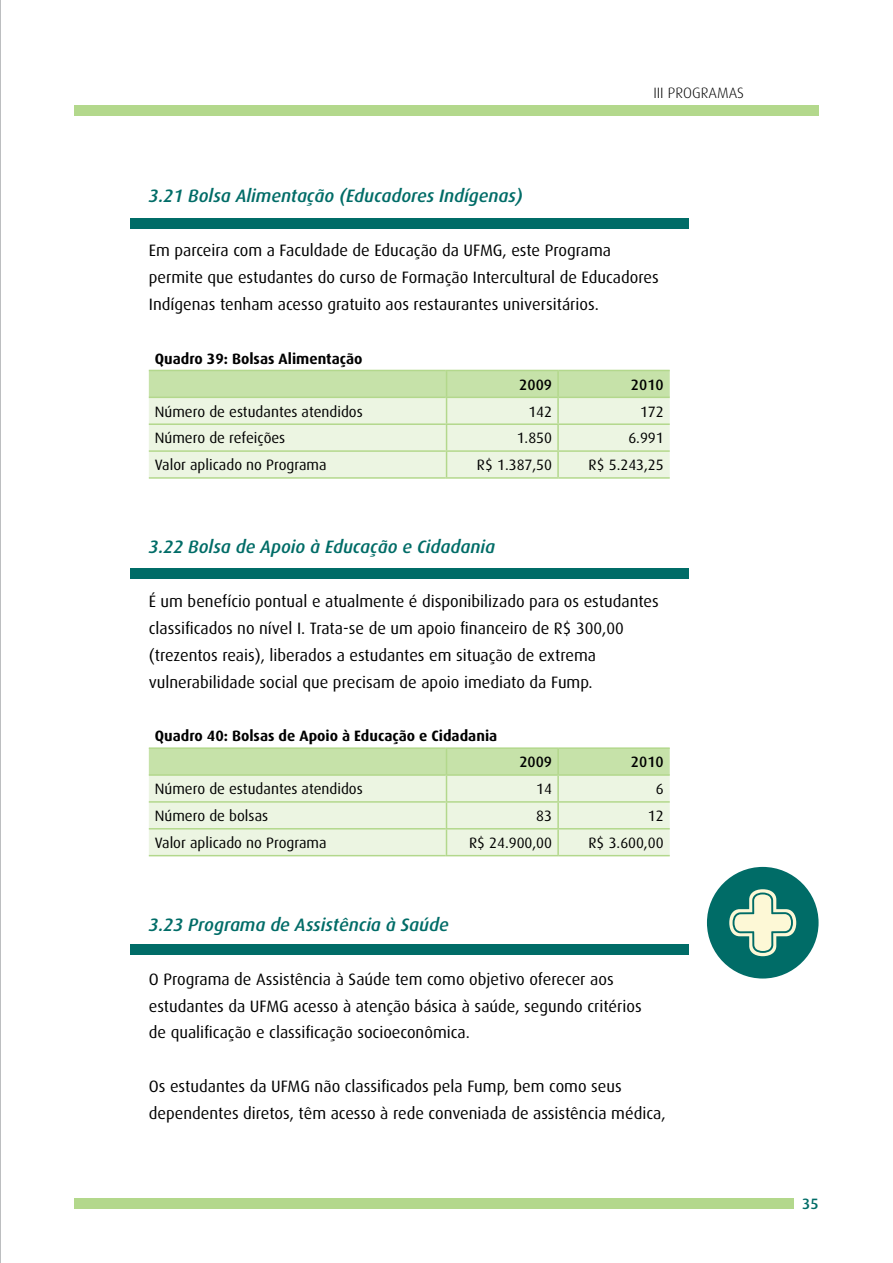
<style>
.page{position:relative;width:893px;height:1263px;background:#fff}
.page>*{position:absolute;margin:0;border:0;box-sizing:border-box;transform-origin:0 0}
.t1{font:italic 500 18px "Dax";color:#006c67}
.t2{font:16.5px/26.8px "Dax";color:#000}
.t3{font:15px "Dax";color:#000}
.t4{font:700 15px "Dax";color:#000}
.t5{font:500 15px "Dax";color:#000}
.t6{font:300 15px "Dax";color:#000}
.t7{font:500 15px "Dax";color:#006c67}
</style>
<div class="page">
<div style="left:130px;top:219px;width:558px;height:10px;background:#006c67"></div>
<div style="left:130px;top:568px;width:558px;height:10px;background:#006c67"></div>
<div style="left:130px;top:944px;width:558px;height:11px;background:#006c67"></div>
<hr style="left:149px;top:477px;width:297px;height:2px;background:#b3d88c">
<hr style="left:559px;top:477px;width:111px;height:2px;background:#b3d88c">
<svg style="left:149px;top:370px;width:521px;height:108px;background:#dfeecf"></svg>
<hr style="left:557px;top:452px;width:2px;height:25px;background:#b3d88c">
<hr style="left:446px;top:477px;width:113px;height:2px;background:#b3d88c">
<hr style="left:149px;top:747px;width:297px;height:2px;background:#b3d88c">
<hr style="left:559px;top:747px;width:111px;height:2px;background:#b3d88c">
<hr style="left:446px;top:747px;width:113px;height:2px;background:#b3d88c">
<svg style="left:149px;top:748px;width:521px;height:108px;background:#dfeecf"></svg>
<hr style="left:557px;top:829px;width:2px;height:26px;background:#b3d88c">
<hr style="left:446px;top:855px;width:113px;height:1px;background:#b3d88c">
<div style="left:707px;top:867px;width:112px;height:111px;background:#006c67;border-radius:50%"></div>
<svg style="left:729px;top:889px;width:67px;height:67px"></svg>
<hr style="left:0;top:0;width:1px;height:1263px;background:#a7a9ac">
<div style="left:74px;top:105px;width:745px;height:10px;background:#b3d88c"></div>
<div style="left:74px;top:1199px;width:720px;height:10px;background:#b3d88c"></div>
<p class="t6" style="left:653px;top:84px;width:58px">III PROGRAMA</p>
<p class="t6" style="left:737px;top:84px;width:8px">S</p>
<p class="t1" style="left:149px;top:186px;width:376px">3.21 Bolsa Alimentação (Educadores Indígenas)</p>
<p class="t2" style="left:149px;top:237px;width:511px">Em parceira com a Faculdade de Educação da UFMG, este Programa permite que estudantes do curso de Formação Intercultural de Educadores<br>Indígenas tenham acesso gratuito aos restaurantes universitários.</p>
<p class="t4" style="left:155px;top:350px;width:209px">Quadro 39: Bolsas Alimentação</p>
<p class="t5" style="left:519px;top:376px;width:34px">2009</p>
<p class="t5" style="left:631px;top:376px;width:34px">2010</p>
<p class="t3" style="left:155px;top:403px;width:209px">Número de estudantes atendidos</p>
<p class="t3" style="left:528px;top:403px;width:25px">142</p>
<p class="t3" style="left:640px;top:403px;width:25px">172</p>
<p class="t3" style="left:155px;top:430px;width:132px">Número de refeições</p>
<p class="t3" style="left:517px;top:430px;width:37px">1.850</p>
<p class="t3" style="left:628px;top:430px;width:37px">6.991</p>
<p class="t3" style="left:155px;top:457px;width:173px">Valor aplicado no Programa</p>
<p class="t3" style="left:477px;top:457px;width:77px">R$ 1.387,50</p>
<p class="t3" style="left:589px;top:457px;width:77px">R$ 5.243,25</p>
<p class="t1" style="left:149px;top:537px;width:348px">3.22 Bolsa de Apoio à Educação e Cidadania</p>
<p class="t2" style="left:149px;top:588px;width:511px">É um benefício pontual e atualmente é disponibilizado para os estudantes classificados no nível I. Trata-se de um apoio financeiro de R$ 300,00 (trezentos reais), liberados a estudantes em situação de extrema vulnerabilidade social que precisam de apoio imediato da Fump.</p>
<p class="t4" style="left:155px;top:728px;width:344px">Quadro 40: Bolsas de Apoio à Educação e Cidadania</p>
<p class="t5" style="left:519px;top:754px;width:34px">2009</p>
<p class="t5" style="left:631px;top:754px;width:34px">2010</p>
<p class="t3" style="left:155px;top:781px;width:209px">Número de estudantes atendidos</p>
<p class="t3" style="left:536px;top:781px;width:17px">14</p>
<p class="t3" style="left:656px;top:781px;width:9px">6</p>
<p class="t3" style="left:155px;top:808px;width:115px">Número de bolsas</p>
<p class="t3" style="left:536px;top:808px;width:17px">83</p>
<p class="t3" style="left:648px;top:808px;width:17px">12</p>
<p class="t3" style="left:155px;top:834px;width:173px">Valor aplicado no Programa</p>
<p class="t3" style="left:469px;top:834px;width:85px">R$ 24.900,00</p>
<p class="t3" style="left:588px;top:834px;width:77px">R$ 3.600,00</p>
<p class="t1" style="left:149px;top:915px;width:301px">3.23 Programa de Assistência à Saúde</p>
<p class="t2" style="left:149px;top:966px;width:494px">O Programa de Assistência à Saúde tem como objetivo oferecer aos estudantes da UFMG acesso à atenção básica à saúde, segundo critérios de qualificação e classificação socioeconômica.</p>
<p class="t2" style="left:149px;top:1073px;width:518px">Os estudantes da UFMG não classificados pela Fump, bem como seus dependentes diretos, têm acesso à rede conveniada de assistência médica,</p>
<p class="t7" style="left:802px;top:1195px;width:18px">35</p>
</div>
